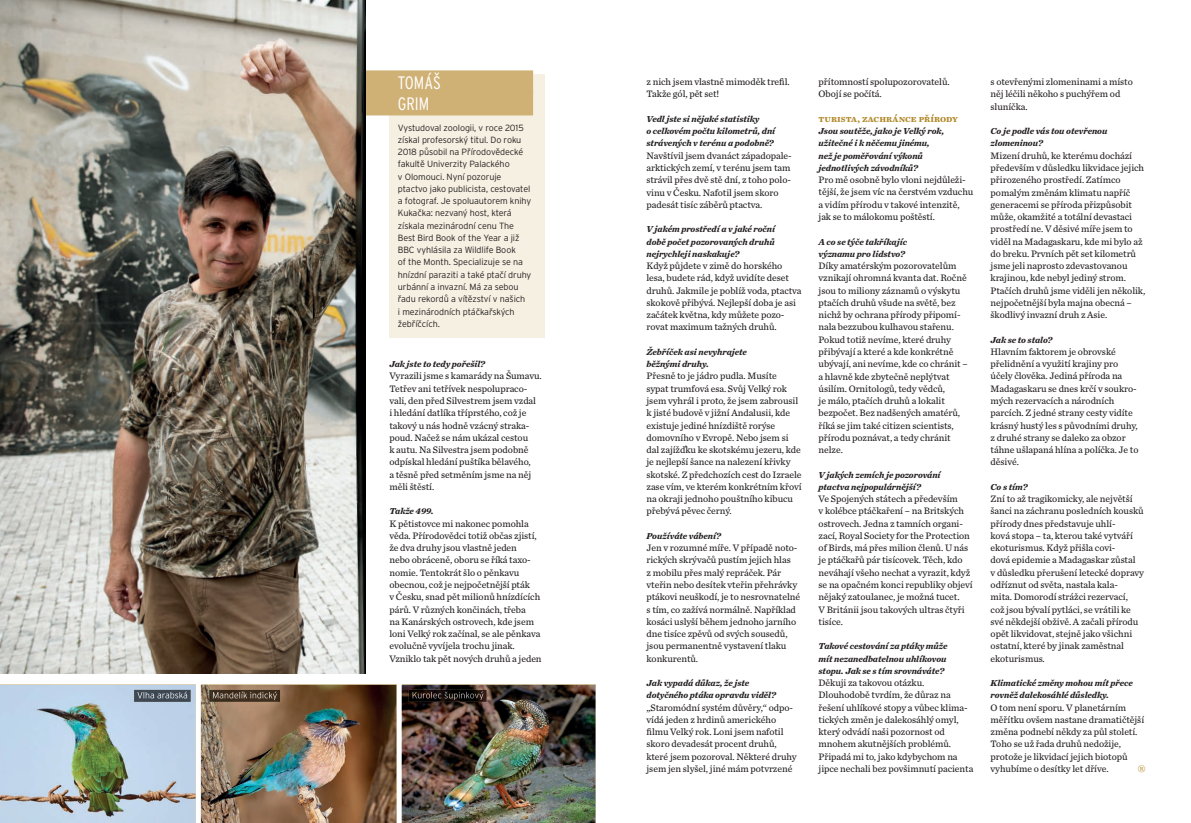
<style>
.page{position:relative;width:1191px;height:823px;background:#fff}
.page>*{position:absolute;margin:0;border:0;box-sizing:border-box;transform-origin:0 0}
.t1{font:300 condensed 18px/21px "Interstate OT";color:#fff}
.t2{font:9.8px/12.3px "Chronicle Text G3";letter-spacing:-.005em;color:#231f20}
.t3{font:700 9.8px "Chronicle Text G3";letter-spacing:-.005em;color:#b1892a}
.t4{font:700 9.8px "Chronicle Text G3";color:#c9a864}
.t5{font:italic 700 9px/12.2px "Chronicle Text G3";letter-spacing:-.005em;color:#231f20}
.t6{font:300 9px/12.2px "Interstate OT";letter-spacing:-.01em;color:#231f20}
</style>
<div class="page">
<div style="left:389px;top:74px;width:155px;height:264px;background:#f6f0e2"></div>
<div style="left:276px;top:70px;width:257px;height:24px;background:#d0b175"></div>
<div style="left:276px;top:91px;width:257px;height:24px;background:#d0b175"></div>
<img style="left:0;top:0;width:366px;height:673px">
<img style="left:0;top:684px;width:195px;height:138px">
<img style="left:201px;top:684px;width:195px;height:138px">
<img style="left:402px;top:684px;width:193px;height:138px">
<img style="left:134px;top:689px;width:57px;height:12px">
<img style="left:137px;top:691px;width:50px;height:7px">
<img style="left:409px;top:689px;width:78px;height:12px">
<img style="left:412px;top:691px;width:71px;height:8px">
<img style="left:209px;top:689px;width:71px;height:12px">
<img style="left:213px;top:691px;width:64px;height:8px">
<h1 class="t1" style="left:398px;top:71px;width:44px">TOMÁŠ<br>GRIM</h1>
<p class="t6" style="left:398px;top:121px;width:135px">Vystudoval zoologii, v roce 2015 získal profesorský titul. Do roku<br>2018 působil na Přírodovědecké fakultě Univerzity Palackého<br>v Olomouci. Nyní pozoruje ptactvo jako publicista, cestovatel a fotograf. Je spoluautorem knihy<br>Kukačka: nezvaný host, která získala mezinárodní cenu The<br>Best Bird Book of the Year a již<br>BBC vyhlásila za Wildlife Book<br>of the Month. Specializuje se na hnízdní paraziti a také ptačí druhy urbánní a invazní. Má za sebou řadu rekordů a vítězství v našich<br>i mezinárodních ptáčkařských žebříčcích.</p>
<p class="t5" style="left:389px;top:357px;width:97px">Jak jste to tedy pořešil?</p>
<p class="t2" style="left:389px;top:369px;width:154px">Vyrazili jsme s kamarády na Šumavu.<br>Tetřev ani tetřívek nespolupraco&shy;vali, den před Silvestrem jsem vzdal<br>i hledání datlíka tříprstého, což je takový u nás hodně vzácný straka&shy;poud. Načež se nám ukázal cestou<br>k autu. Na Silvestra jsem podobně odpískal hledání puštíka bělavého,<br>a těsně před setměním jsme na něj měli štěstí.</p>
<p class="t5" style="left:389px;top:504px;width:46px">Takže 499.</p>
<p class="t2" style="left:389px;top:516px;width:154px">K pětistovce mi nakonec pomohla věda. Přírodovědci totiž občas zjistí, že dva druhy jsou vlastně jeden<br>nebo obráceně, oboru se říká taxo&shy;nomie. Tentokrát šlo o pěnkavu obecnou, což je nejpočetnější pták<br>v Česku, snad pět milionů hnízdících párů. V různých končinách, třeba<br>na Kanárských ostrovech, kde jsem loni Velký rok začínal, se ale pěnkava evolučně vyvíjela trochu jinak.<br>Vzniklo tak pět nových druhů a jeden</p>
<p class="t2" style="left:646px;top:75px;width:145px">z nich jsem vlastně mimoděk trefil.<br>Takže gól, pět set!</p>
<p class="t5" style="left:646px;top:112px;width:130px">Vedl jste si nějaké statistiky<br>o celkovém počtu kilometrů, dní strávených v terénu a podobně?</p>
<p class="t2" style="left:646px;top:149px;width:147px">Navštívil jsem dvanáct západopale&shy;arktických zemí, v terénu jsem tam strávil přes dvě stě dní, z toho polo&shy;vinu v Česku. Nafotil jsem skoro padesát tisíc záběrů ptactva.</p>
<p class="t5" style="left:646px;top:222px;width:130px;text-align:justify">V jakém prostředí a v jaké roční době počet pozorovaných druhů nejrychleji naskakuje?</p>
<p class="t2" style="left:646px;top:259px;width:156px">Když půjdete v zimě do horského lesa, budete rád, když uvidíte deset druhů. Jakmile je poblíž voda, ptactva skokově přibývá. Nejlepší doba je asi začátek května, kdy můžete pozo&shy;rovat maximum tažných druhů.</p>
<p class="t5" style="left:646px;top:345px;width:102px">Žebříček asi nevyhrajete běžnými druhy.</p>
<p class="t2" style="left:646px;top:369px;width:156px">Přesně to je jádro pudla. Musíte sypat trumfová esa. Svůj Velký rok jsem vyhrál i proto, že jsem zabrousil k jisté budově v jižní Andalusii, kde existuje jediné hnízdiště rorýse domovního v Evropě. Nebo jsem si dal zajížďku ke skotskému jezeru, kde je nejlepší šance na nalezení křivky skotské. Z předchozích cest do Izraele zase vím, ve kterém konkrétním křoví na okraji jednoho pouštního kibucu přebývá pěvec černý.</p>
<p class="t5" style="left:646px;top:529px;width:76px">Používáte vábení?</p>
<p class="t2" style="left:646px;top:541px;width:155px">Jen v rozumné míře. V případě noto&shy;rických skrývačů pustím jejich hlas<br>z mobilu přes malý repráček. Pár vteřin nebo desítek vteřin přehrávky ptákovi neuškodí, je to nesrovnatelné s tím, co zažívá normálně. Například kosáci uslyší během jednoho jarního dne tisíce zpěvů od svých sousedů, jsou permanentně vystavení tlaku konkurentů.</p>
<p class="t5" style="left:646px;top:676px;width:131px">Jak vypadá důkaz, že jste dotyčného ptáka opravdu viděl?</p>
<p class="t2" style="left:646px;top:700px;width:152px">„Staromódní systém důvěry,“ odpo&shy;vídá jeden z hrdinů amerického filmu Velký rok. Loni jsem nafotil skoro devadesát procent druhů, které jsem pozoroval. Některé druhy jsem jen slyšel, jiné mám potvrzené</p>
<p class="t2" style="left:818px;top:75px;width:133px">přítomností spolupozorovatelů.<br>Obojí se počítá.</p>
<p class="t3" style="left:818px;top:111px;width:141px">Turista, zachránce přírody</p>
<p class="t5" style="left:818px;top:124px;width:127px">Jsou soutěže, jako je Velký rok, užitečné i k něčemu jinému, než je poměřování výkonů jednotlivých závodníků?</p>
<p class="t2" style="left:818px;top:173px;width:156px">Pro mě osobně bylo vloni nejdůleži&shy;tější, že jsem víc na čerstvém vzduchu a vidím přírodu v takové intenzitě, jak se to málokomu poštěstí.</p>
<p class="t5" style="left:818px;top:235px;width:90px">A co se týče takříkajíc významu pro lidstvo?</p>
<p class="t2" style="left:818px;top:259px;width:151px">Díky amatérským pozorovatelům vznikají ohromná kvanta dat. Ročně jsou to miliony záznamů o výskytu ptačích druhů všude na světě, bez nichž by ochrana přírody připomí&shy;nala bezzubou kulhavou stařenu.<br>Pokud totiž nevíme, které druhy přibývají a které a kde konkrétně ubývají, ani nevíme, kde co chránit – a hlavně kde zbytečně neplýtvat úsilím. Ornitologů, tedy vědců,<br>je málo, ptačích druhů a lokalit bezpočet. Bez nadšených amatérů, říká se jim také citizen scientists, přírodu poznávat, a tedy chránit nelze.</p>
<p class="t5" style="left:818px;top:467px;width:124px">V jakých zemích je pozorování ptactva nejpopulárnější?</p>
<p class="t2" style="left:818px;top:492px;width:156px">Ve Spojených státech a především<br>v kolébce ptáčkaření – na Britských ostrovech. Jedna z tamních organi&shy;zací, Royal Society for the Protection of Birds, má přes milion členů. U nás je ptáčkařů pár tisícovek. Těch, kdo neváhají všeho nechat a vyrazit, když se na opačném konci republiky objeví nějaký zatoulanec, je možná tucet.<br>V Británii jsou takových ultras čtyři tisíce.</p>
<p class="t5" style="left:818px;top:639px;width:130px;text-align:justify">Takové cestování za ptáky může mít nezanedbatelnou uhlíkovou stopu. Jak se s tím srovnáváte?</p>
<p class="t2" style="left:818px;top:675px;width:156px">Děkuji za takovou otázku.<br>Dlouhodobě tvrdím, že důraz na řešení uhlíkové stopy a vůbec klima&shy;tických změn je dalekosáhlý omyl, který odvádí naši pozornost od mnohem akutnějších problémů.<br>Připadá mi to, jako kdybychom na jipce nechali bez povšimnutí pacienta</p>
<p class="t2" style="left:990px;top:75px;width:144px">s otevřenými zlomeninami a místo něj léčili někoho s puchýřem od sluníčka.</p>
<p class="t5" style="left:990px;top:124px;width:118px">Co je podle vás tou otevřenou zlomeninou?</p>
<p class="t2" style="left:990px;top:149px;width:156px">Mizení druhů, ke kterému dochází především v důsledku likvidace jejich přirozeného prostředí. Zatímco pomalým změnám klimatu napříč generacemi se příroda přizpůsobit může, okamžité a totální devastaci prostředí ne. V děsivé míře jsem to viděl na Madagaskaru, kde mi bylo až do breku. Prvních pět set kilometrů jsme jeli naprosto zdevastovanou krajinou, kde nebyl jediný strom.<br>Ptačích druhů jsme viděli jen několik, nejpočetnější byla majna obecná – škodlivý invazní druh z Asie.</p>
<p class="t5" style="left:990px;top:333px;width:63px">Jak se to stalo?</p>
<p class="t2" style="left:990px;top:345px;width:149px">Hlavním faktorem je obrovské přelidnění a využití krajiny pro účely člověka. Jediná příroda na<br>Madagaskaru se dnes krčí v soukro&shy;mých rezervacích a národních parcích. Z jedné strany cesty vidíte krásný hustý les s původními druhy, z druhé strany se daleko za obzor táhne ušlapaná hlína a políčka. Je to děsivé.</p>
<p class="t5" style="left:990px;top:480px;width:38px">Co s tím?</p>
<p class="t2" style="left:990px;top:492px;width:155px">Zní to až tragikomicky, ale největší šanci na záchranu posledních kousků přírody dnes představuje uhlí-<br>ková stopa – ta, kterou také vytváří ekoturismus. Když přišla covi-<br>dová epidemie a Madagaskar zůstal<br>v důsledku přerušení letecké dopravy odříznut od světa, nastala kala-<br>mita. Domorodí strážci rezervací, což jsou bývalí pytláci, se vrátili ke své někdejší obživě. A začali přírodu opět likvidovat, stejně jako všichni ostatní, které by jinak zaměstnal ekoturismus.</p>
<p class="t5" style="left:990px;top:676px;width:144px">Klimatické změny mohou mít přece rovněž dalekosáhlé důsledky.</p>
<p class="t2" style="left:990px;top:700px;width:155px">O tom není sporu. V planetárním měřítku ovšem nastane dramatičtější změna podnebí někdy za půl století.<br>Toho se už řada druhů nedožije, protože je likvidací jejich biotopů vyhubíme o desítky let dříve.</p>
<p class="t4" style="left:1138px;top:760px;width:9px">®</p>
</div>
